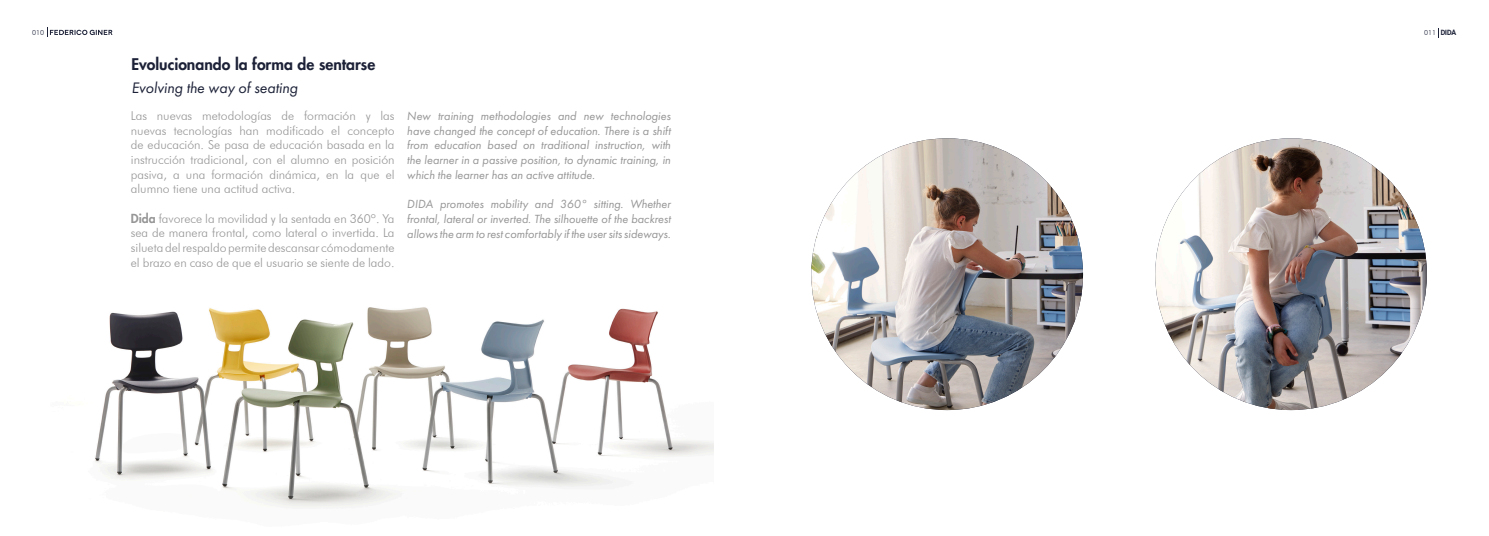
<style>
.page{position:relative;width:1489px;height:536px;background:#fff}
.page>*{position:absolute;margin:0;border:0;box-sizing:border-box;transform-origin:0 0}
.t1{font:800 15.75px "Futura";color:#1c2137}
.t2{font:italic 15.75px "Futura PT";color:#1c2137}
.t3{font:300 12.25px/14.7px "Futura BT";color:#969696;text-align:justify}
.t4{font:italic 12.25px/14.7px "Futura PT";color:#969696;text-align:justify}
.t5{font:300 7px "Futura BT";color:#1c2137}
.t6{font:800 7px "Futura";color:#1c2137}
.s1{font-family:"Futura";font-weight:800}
</style>
<div class="page">
<img style="left:95px;top:307px;width:618px;height:201px">
<svg style="left:47px;top:28px;width:65px;height:9px"></svg>
<img style="left:811px;top:138px;width:271px;height:272px;border-radius:136px">
<img style="left:1155px;top:138px;width:271px;height:272px;border-radius:136px">
<p class="t5" style="left:32px;top:28px;width:14px">010</p>
<p class="t5" style="left:1423px;top:28px;width:14px">011</p>
<p class="t6" style="left:1440px;top:28px;width:17px">DIDA</p>
<p class="t1" style="left:131px;top:55px;width:245px">Evolucionando la forma de sentarse</p>
<p class="t3" style="left:131px;top:108px;width:265px">Las nuevas metodologías de formación y las nuevas tecnologías han modificado el concepto de educación. Se pasa de educación basada en la instrucción tradicional, con el alumno en posición pasiva, a una formación dinámica, en la que el alumno tiene una actitud activa.</p>
<p class="t3" style="left:131px;top:211px;width:265px"><span class="s1">Dida</span> favorece la movilidad y la sentada en 360º. Ya sea de manera frontal, como lateral o invertida. La silueta del respaldo permite descansar cómodamente el brazo en caso de que el usuario se siente de lado.</p>
<p class="t2" style="left:131px;top:78px;width:168px">Evolving the way of seating</p>
<p class="t4" style="left:407px;top:108px;width:265px">New training methodologies and new technologies have changed the concept of education. There is a shift from education based on traditional instruction, with the learner in a passive position, to dynamic training, in which the learner has an active attitude.</p>
<p class="t4" style="left:407px;top:197px;width:265px">DIDA promotes mobility and 360° sitting. Whether frontal, lateral or inverted. The silhouette of the backrest allows the arm to rest comfortably if the user sits sideways.</p>
</div>
